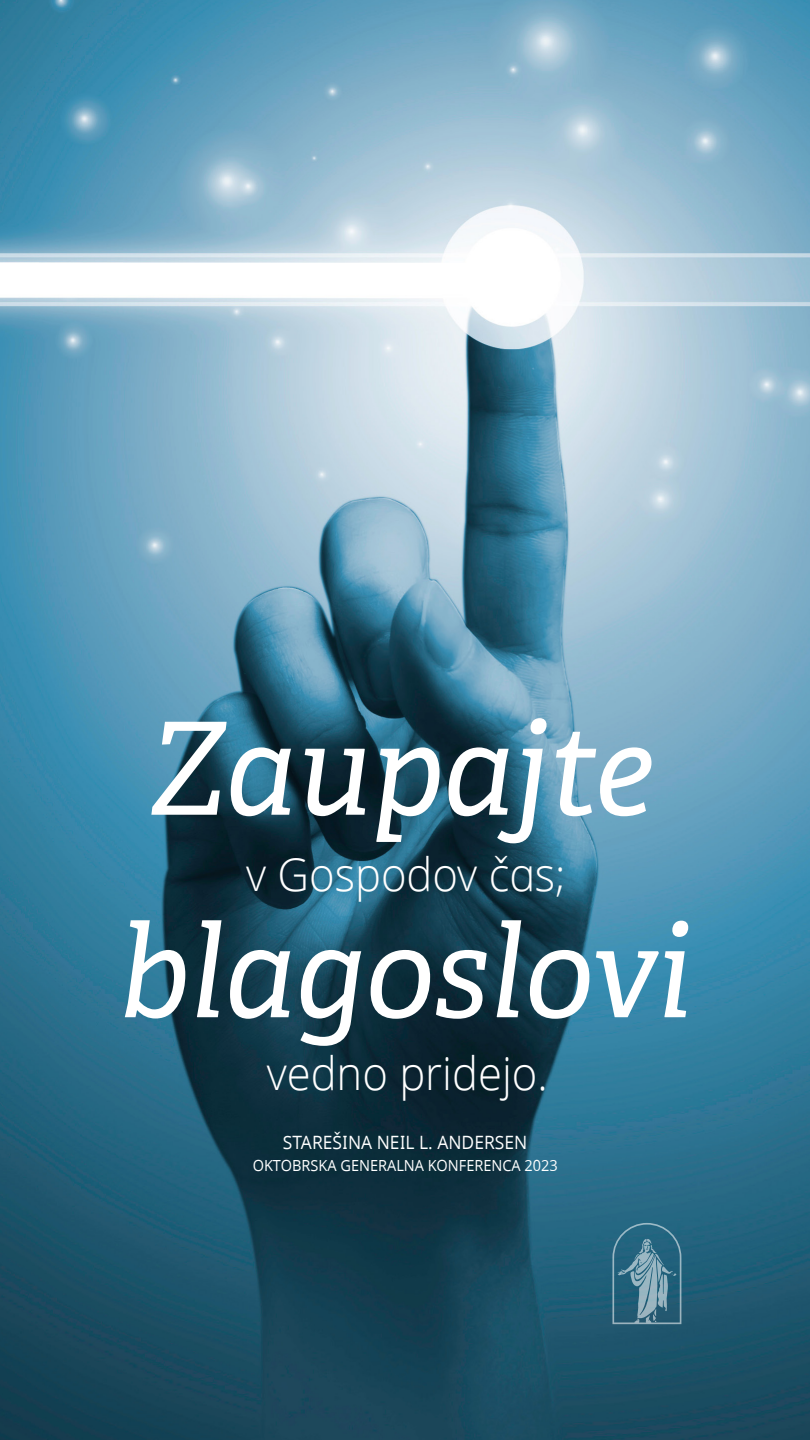
<style>
.page{position:relative;width:810px;height:1440px;background:#fff}
.page>*{position:absolute;margin:0;border:0;box-sizing:border-box;transform-origin:0 0}
.artcl7_p1_figure_image_aside_quote_first{font:italic 128.48px "Helam Slablds Lat";color:#fff;scale:.95 1}
.artcl7_p1_figure_image_aside_quote_first-2{font:300 45.9px "Dots Solidlds Lat";color:#fff;scale:.95 1}
.artcl7_p1_figure_image_aside_quote_citat{font:18.38px "Dots Solidlds Lat";color:#fff;scale:.95 1}
.artcl7_p1_figure_image_aside_quote_citat-2{font:15.3px "Dots Solidlds Lat";color:#fff;scale:.95 1}
</style>
<div class="page">
<img style="left:0;top:0;width:810px;height:1440px">
<svg style="left:612px;top:1223px;width:69px;height:101px;background:#45798f"></svg>
<p class="artcl7_p1_figure_image_aside_quote_first" style="left:148px;top:668px;width:533px">Zaupajte</p>
<p class="artcl7_p1_figure_image_aside_quote_first-2" style="left:246px;top:841px;width:338px">v Gospodov čas;</p>
<p class="artcl7_p1_figure_image_aside_quote_first" style="left:118px;top:871px;width:606px">blagoslovi</p>
<p class="artcl7_p1_figure_image_aside_quote_first-2" style="left:267px;top:1040px;width:298px">vedno pridejo.</p>
<p class="artcl7_p1_figure_image_aside_quote_citat" style="left:283px;top:1129px;width:259px">STAREŠINA NEIL L. ANDERSEN</p>
<p class="artcl7_p1_figure_image_aside_quote_citat-2" style="left:253px;top:1154px;width:323px">OKTOBRSKA GENERALNA KONFERENCA 2023</p>
</div>
